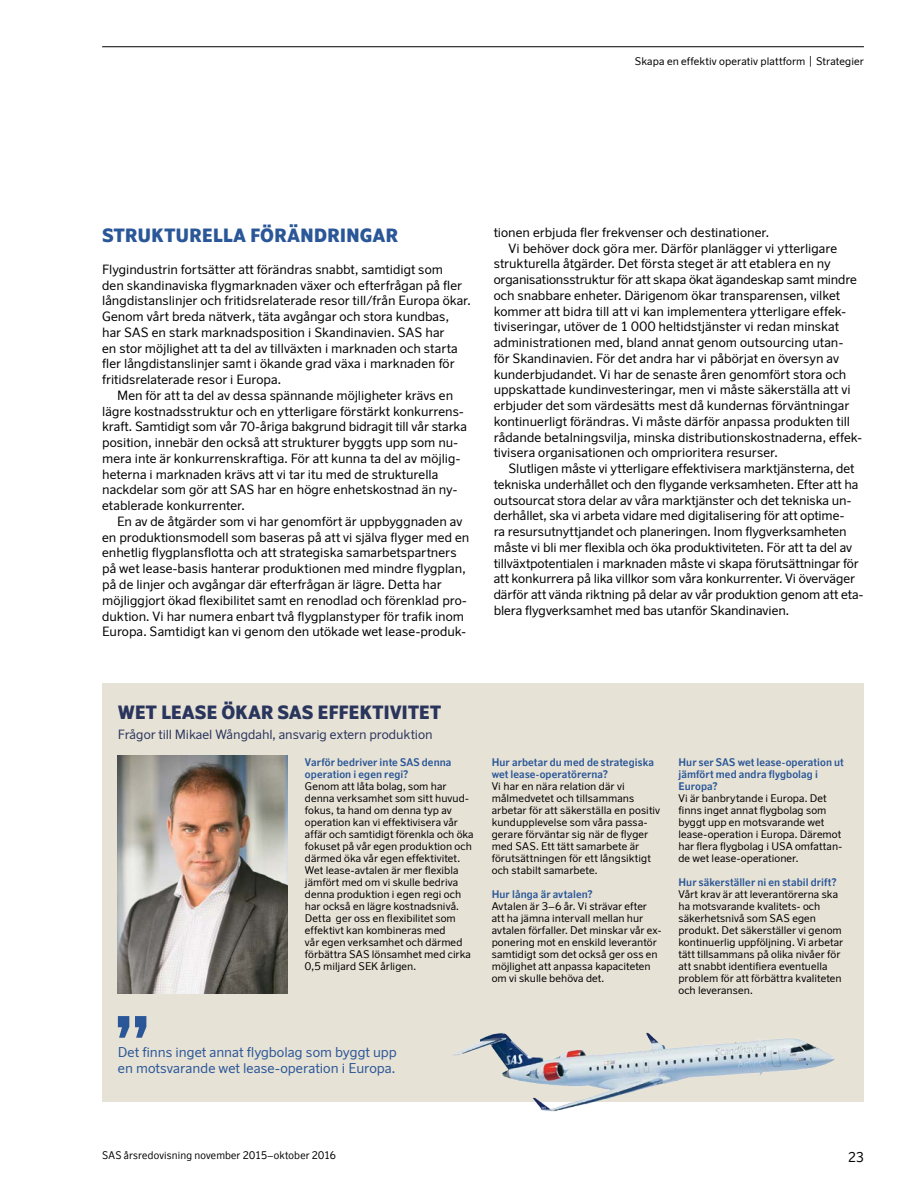
<style>
.page{position:relative;width:915px;height:1191px;background:#fff}
.page>*{position:absolute;margin:0;border:0;box-sizing:border-box;transform-origin:0 0}
.t1{font:900 18.3px "Scandinavian N";letter-spacing:-.015em;color:#29355c}
.Mellis_1{font:900 18.3px "Scandinavian N";letter-spacing:-.005em;color:#2a5797}
.Bröd{font:13.5px/16.5px "Scandinavian NB";color:#2a5797}
.t2{font:13.5px "Scandinavian N";color:#000}
.Bröd_indrag{font:12.75px/15.8px "Scandinavian NB";color:#000}
.Mellis_1-2{font:12.75px/15.8px "Scandinavian NB";letter-spacing:.005em;color:#000}
.t3{font:12.75px "Scandinavian NB";color:#29355c}
.vinjett_svart{font:10.5px/12px "Scandinavian NB";letter-spacing:.005em;color:#000}
.t4{font:700 10.5px/12px "Scandinavian N";letter-spacing:.01em;color:#2a5797}
.t5{font:10.5px "Scandinavian N";letter-spacing:.015em;color:#000}
</style>
<div class="page">
<div style="left:102px;top:682px;width:761px;height:419px;background:#e7e2d6"></div>
<img style="left:118px;top:755px;width:169px;height:238px">
<img style="left:444px;top:1032px;width:407px;height:80px">
<svg style="left:118px;top:1016px;width:28px;height:21px"></svg>
<hr style="left:102px;top:46px;width:761px;height:1px;background:#000">
<p class="vinjett_svart" style="left:634px;top:55px;width:230px">Skapa en effektiv operativ plattform | Strategier</p>
<p class="Mellis_1" style="left:102px;top:224px;width:297px">STRUKTURELLA FÖRÄNDRINGAR</p>
<p class="Mellis_1-2" style="left:102px;top:261px;width:370px">Flygindustrin fortsätter att förändras snabbt, samtidigt som<br>den skandinaviska flygmarknaden växer och efterfrågan på fler långdistanslinjer och fritidsrelaterade resor till/från Europa ökar.<br>Genom vårt breda nätverk, täta avgångar och stora kundbas, har SAS en stark marknadsposition i Skandinavien. SAS har<br>en stor möjlighet att ta del av tillväxten i marknaden och starta fler långdistanslinjer samt i ökande grad växa i marknaden för fritidsrelaterade resor i Europa.</p>
<p class="Bröd_indrag" style="left:102px;top:387px;width:366px;text-indent:15px">Men för att ta del av dessa spännande möjligheter krävs en lägre kostnadsstruktur och en ytterligare förstärkt konkurrens&shy;kraft. Samtidigt som vår 70-åriga bakgrund bidragit till vår starka position, innebär den också att strukturer byggts upp som nu&shy;mera inte är konkurrenskraftiga. För att kunna ta del av möjlig&shy;heterna i marknaden krävs att vi tar itu med de strukturella nackdelar som gör att SAS har en högre enhetskostnad än ny&shy;etablerade konkurrenter.</p>
<p class="Bröd_indrag" style="left:102px;top:513px;width:368px;text-indent:15px">En av de åtgärder som vi har genomfört är uppbyggnaden av en produktionsmodell som baseras på att vi själva flyger med en enhetlig flygplansflotta och att strategiska samarbetspartners på wet lease-basis hanterar produktionen med mindre flygplan, på de linjer och avgångar där efterfrågan är lägre. Detta har möjliggjort ökad flexibilitet samt en renodlad och förenklad pro&shy;duktion. Vi har numera enbart två flygplanstyper för trafik inom Europa. Samtidigt kan vi genom den utökade wet lease-produk-</p>
<p class="Bröd_indrag" style="left:493px;top:224px;width:277px">tionen erbjuda fler frekvenser och destinationer.</p>
<p class="Bröd_indrag" style="left:493px;top:240px;width:370px;text-indent:15px">Vi behöver dock göra mer. Därför planlägger vi ytterligare strukturella åtgärder. Det första steget är att etablera en ny organisationsstruktur för att skapa ökat ägandeskap samt mindre och snabbare enheter. Därigenom ökar transparensen, vilket kommer att bidra till att vi kan implementera ytterligare effek&shy;tiviseringar, utöver de 1 000 heltidstjänster vi redan minskat administrationen med, bland annat genom outsourcing utan&shy;för Skandinavien. För det andra har vi påbörjat en översyn av kunderbjudandet. Vi har de senaste åren genomfört stora och uppskattade kundinvesteringar, men vi måste säkerställa att vi erbjuder det som värdesätts mest då kundernas förväntningar kontinuerligt förändras. Vi måste därför anpassa produkten till rådande betalningsvilja, minska distributionskostnaderna, effek&shy;tivisera organisationen och omprioritera resurser.</p>
<p class="Bröd_indrag" style="left:493px;top:460px;width:371px;text-indent:15px">Slutligen måste vi ytterligare effektivisera marktjänsterna, det tekniska underhållet och den flygande verksamheten. Efter att ha outsourcat stora delar av våra marktjänster och det tekniska un&shy;derhållet, ska vi arbeta vidare med digitalisering för att optime-<br>ra resursutnyttjandet och planeringen. Inom flygverksamheten måste vi bli mer flexibla och öka produktiviteten. För att ta del av tillväxtpotentialen i marknaden måste vi skapa förutsättningar för att konkurrera på lika villkor som våra konkurrenter. Vi överväger därför att vända riktning på delar av vår produktion genom att eta&shy;blera flygverksamhet med bas utanför Skandinavien.</p>
<p class="t1" style="left:118px;top:701px;width:325px">WET LEASE ÖKAR SAS EFFEKTIVITET</p>
<p class="t3" style="left:118px;top:726px;width:316px">Frågor till Mikael Wångdahl, ansvarig extern produktion</p>
<p class="t4" style="left:305px;top:755px;width:148px">Varför bedriver inte SAS denna operation i egen regi?</p>
<p class="vinjett_svart" style="left:305px;top:779px;width:170px">Genom att låta bolag, som har denna verksamhet som sitt huvud&shy;fokus, ta hand om denna typ av operation kan vi effektivisera vår affär och samtidigt förenkla och öka fokuset på vår egen produktion och därmed öka vår egen effektivitet.<br>Wet lease-avtalen är mer flexibla jämfört med om vi skulle bedriva denna produktion i egen regi och har också en lägre kostnadsnivå.<br>Detta ger oss en flexibilitet som effektivt kan kombineras med<br>vår egen verksamhet och därmed förbättra SAS lönsamhet med cirka<br>0,5 miljard SEK årligen.</p>
<p class="t4" style="left:491px;top:755px;width:164px">Hur arbetar du med de strategiska wet lease-operatörerna?</p>
<p class="vinjett_svart" style="left:491px;top:779px;width:170px">Vi har en nära relation där vi målmedvetet och tillsammans arbetar för att säkerställa en positiv kundupplevelse som våra passa&shy;gerare förväntar sig när de flyger med SAS. Ett tätt samarbete är förutsättningen för ett långsiktigt och stabilt samarbete.</p>
<p class="t4" style="left:491px;top:887px;width:102px">Hur långa är avtalen?</p>
<p class="vinjett_svart" style="left:491px;top:899px;width:171px">Avtalen är 3–6 år. Vi strävar efter att ha jämna intervall mellan hur avtalen förfaller. Det minskar vår ex&shy;ponering mot en enskild leverantör samtidigt som det också ger oss en möjlighet att anpassa kapaciteten om vi skulle behöva det.</p>
<p class="t4" style="left:678px;top:755px;width:167px">Hur ser SAS wet lease-operation ut jämfört med andra flygbolag i<br>Europa?</p>
<p class="vinjett_svart" style="left:678px;top:791px;width:165px">Vi är banbrytande i Europa. Det finns inget annat flygbolag som byggt upp en motsvarande wet lease-operation i Europa. Däremot har flera flygbolag i USA omfattan&shy;de wet lease-operationer.</p>
<p class="t4" style="left:678px;top:875px;width:159px">Hur säkerställer ni en stabil drift?</p>
<p class="vinjett_svart" style="left:678px;top:887px;width:166px">Vårt krav är att leverantörerna ska ha motsvarande kvalitets- och säkerhetsnivå som SAS egen produkt. Det säkerställer vi genom kontinuerlig uppföljning. Vi arbetar tätt tillsammans på olika nivåer för att snabbt identifiera eventuella problem för att förbättra kvaliteten och leveransen.</p>
<p class="Bröd" style="left:118px;top:1043px;width:280px">Det finns inget annat flygbolag som byggt upp en motsvarande wet lease-operation i Europa.</p>
<p class="t5" style="left:102px;top:1148px;width:235px">SAS årsredovisning november 2015–oktober 2016</p>
<p class="t2" style="left:847px;top:1148px;width:17px">23</p>
</div>
